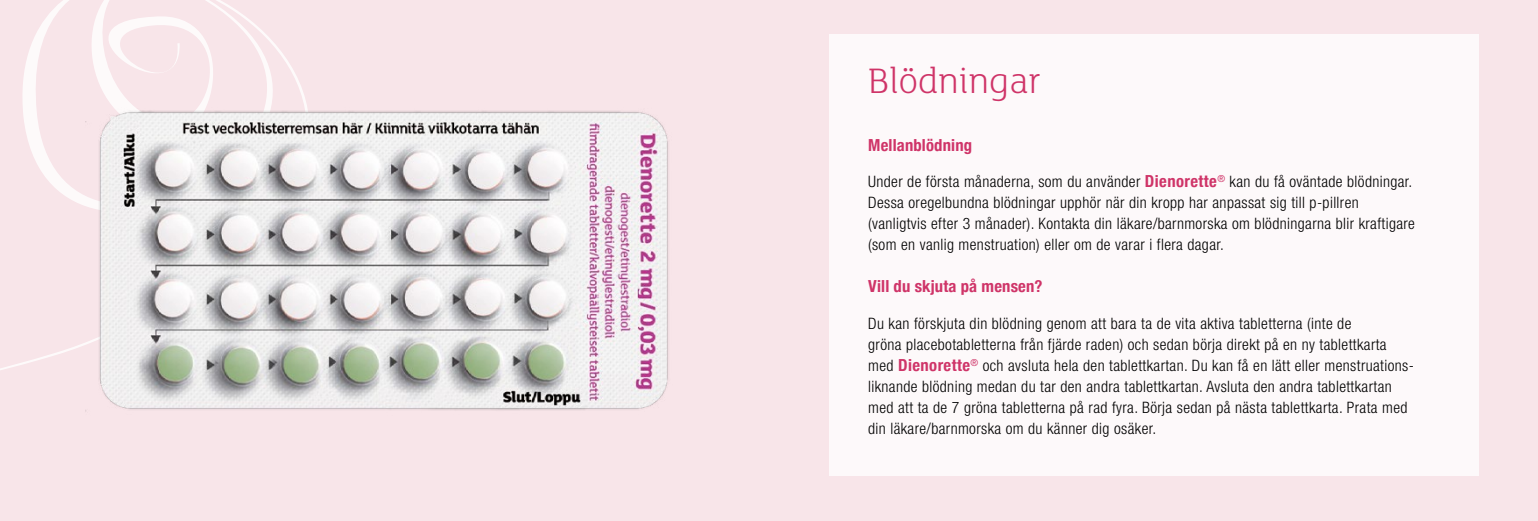
<style>
.page{position:relative;width:1538px;height:521px;background:#f8e5e9}
.page>*{position:absolute;margin:0;border:0;box-sizing:border-box;transform-origin:0 0}
.t1{font:300 38.5px "FS Lola";color:#cf3468}
.t2{font:700 condensed 16.62px "Helvetica Neue";letter-spacing:.01em;color:#cf3468}
.t3{font:300 condensed 15.75px/21px "Helvetica Neue LT Std";letter-spacing:.025em;color:#000}
.s1{font-family:"Helvetica Neue";font-weight:700;font-size:16.62px;color:#cf3468}
</style>
<div class="page">
<div style="left:828px;top:35px;width:650px;height:441px;background:#fff"></div>
<svg style="left:0;top:0;width:303px;height:370px"></svg>
<img style="left:81px;top:93px;width:587px;height:319px">
<h1 class="t1" style="left:868px;top:56px;width:174px">Blödningar</h1>
<p class="t2" style="left:868px;top:131px;width:105px">Mellanblödning</p>
<p class="t3" style="left:868px;top:171px;width:548px">Under de första månaderna, som du använder <span class="s1">Dienorette</span><sup>®</sup> kan du få oväntade blödningar.<br>Dessa oregelbundna blödningar upphör när din kropp har anpassat sig till p-pillren (vanligtvis efter 3 månader). Kontakta din läkare/barnmorska om blödningarna blir kraftigare (som en vanlig menstruation) eller om de varar i flera dagar.</p>
<p class="t2" style="left:868px;top:273px;width:176px">Vill du skjuta på mensen?</p>
<p class="t3" style="left:868px;top:313px;width:547px">Du kan förskjuta din blödning genom att bara ta de vita aktiva tabletterna (inte de<br>gröna placebotabletterna från fjärde raden) och sedan börja direkt på en ny tablettkarta med <span class="s1">Dienorette</span><sup>®</sup> och avsluta hela den tablettkartan. Du kan få en lätt eller menstruations&shy;liknande blödning medan du tar den andra tablettkartan. Avsluta den andra tablettkartan med att ta de 7 gröna tabletterna på rad fyra. Börja sedan på nästa tablettkarta. Prata med din läkare/barnmorska om du känner dig osäker.</p>
</div>
